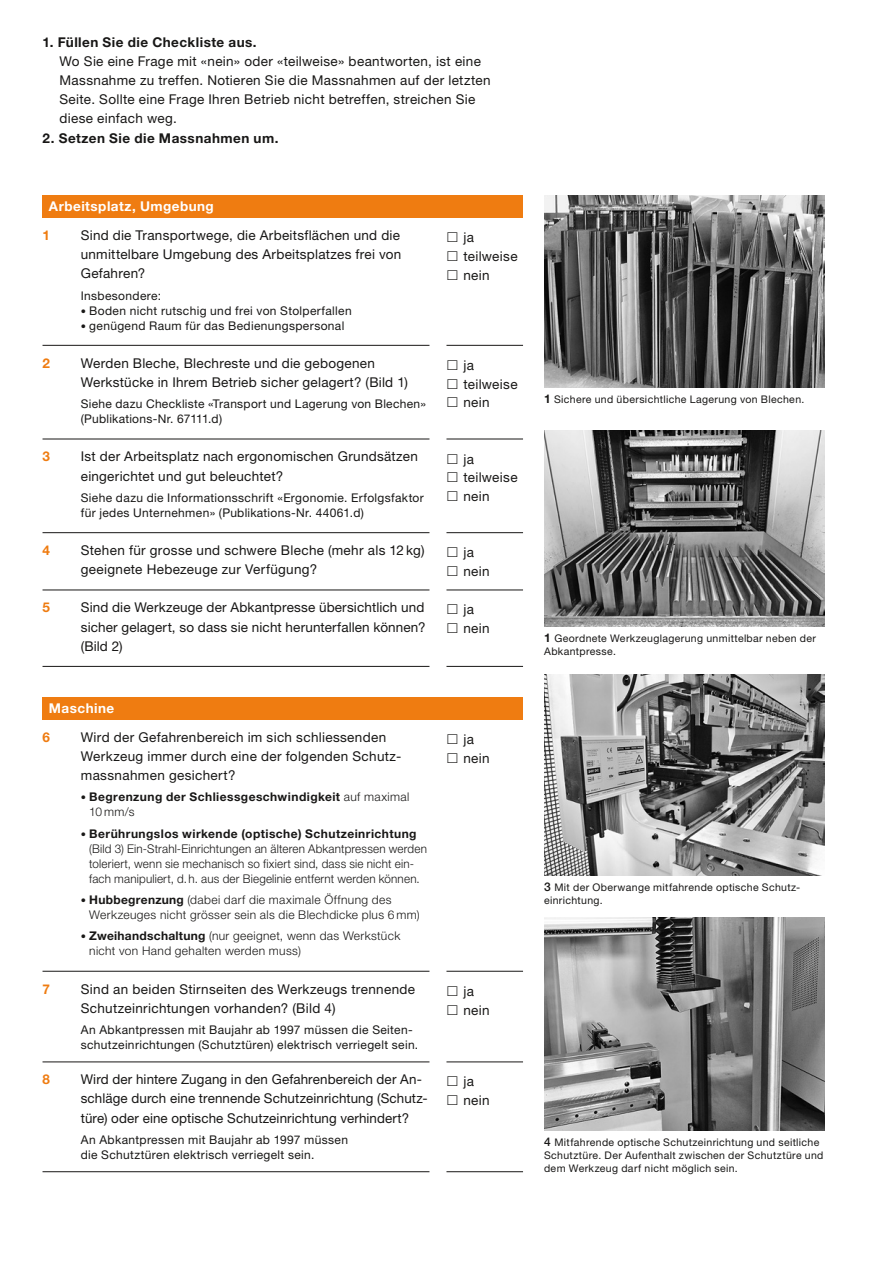
<style>
.page{position:relative;width:893px;height:1263px;background:#fff}
.page>*{position:absolute;margin:0;border:0;box-sizing:border-box;transform-origin:0 0}
.t1{font:13.5px/19.2px "Helvetica Neue LT Std";letter-spacing:.02em;color:#181716}
.t2{font:700 13.5px "Helvetica Neue LT Std";letter-spacing:.035em;color:#181716}
.t3{font:700 13.5px "Helvetica Neue LT Std";letter-spacing:.035em;color:#fff}
.t4{font:700 13.5px "Helvetica Neue LT Std";color:#ef7c11}
.t5{font:12px/15px "Helvetica Neue LT Std";letter-spacing:.03em;color:#181716}
.t6{font:300 12px/15px "Helvetica Neue LT Std";letter-spacing:.02em;color:#181716}
.t7{font:700 12px/15px "Helvetica Neue LT Std";letter-spacing:.04em;color:#181716}
.t8{font:10.5px/12.8px "Helvetica Neue LT Std";letter-spacing:.035em;color:#181716}
.s1{font-weight:300;font-size:10.5px}
.s2{font-weight:300}
.s3{font-size:10.5px}
.s4{font-weight:700}
.s5{font-weight:700;font-size:12px}
.s6{font-family:"Helvetica Neue CE";font-weight:500;font-size:12px}
</style>
<div class="page">
<div style="left:43px;top:195px;width:480px;height:22px;background:#ef7c11"></div>
<hr style="left:446px;top:345px;width:77px;height:1px;background:#181716">
<hr style="left:446px;top:666px;width:77px;height:1px;background:#181716">
<hr style="left:446px;top:532px;width:77px;height:1px;background:#181716">
<hr style="left:446px;top:439px;width:77px;height:1px;background:#181716">
<hr style="left:446px;top:590px;width:77px;height:1px;background:#181716">
<hr style="left:43px;top:345px;width:386px;height:1px;background:#181716">
<hr style="left:43px;top:439px;width:386px;height:1px;background:#181716">
<hr style="left:43px;top:532px;width:386px;height:1px;background:#181716">
<hr style="left:43px;top:590px;width:386px;height:1px;background:#181716">
<hr style="left:43px;top:666px;width:386px;height:1px;background:#181716">
<div style="left:43px;top:697px;width:480px;height:22px;background:#ef7c11"></div>
<hr style="left:43px;top:971px;width:386px;height:1px;background:#181716">
<hr style="left:43px;top:1061px;width:386px;height:1px;background:#181716">
<hr style="left:43px;top:1171px;width:386px;height:1px;background:#181716">
<hr style="left:446px;top:971px;width:77px;height:1px;background:#181716">
<hr style="left:446px;top:1061px;width:77px;height:1px;background:#181716">
<hr style="left:446px;top:1171px;width:77px;height:1px;background:#181716">
<img style="left:544px;top:195px;width:281px;height:192px">
<img style="left:544px;top:674px;width:281px;height:201px">
<img style="left:544px;top:918px;width:281px;height:212px">
<img style="left:544px;top:431px;width:281px;height:195px">
<p class="t2" style="left:43px;top:34px;width:216px">1. Füllen Sie die Checkliste aus.</p>
<p class="t1" style="left:60px;top:51px;width:432px">Wo Sie eine Frage mit «nein» oder «teilweise» beantworten, ist eine Massnahme zu treffen. Notieren Sie die Massnahmen auf der letzten Seite. Sollte eine Frage Ihren Betrieb nicht betreffen, streichen Sie diese einfach weg.</p>
<p class="t2" style="left:43px;top:129px;width:237px">2. Setzen Sie die Massnahmen um.</p>
<p class="t3" style="left:49px;top:198px;width:166px">Arbeitsplatz, Umgebung</p>
<p class="t4" style="left:43px;top:227px;width:9px">1</p>
<p class="t1" style="left:81px;top:225px;width:322px;text-align:justify">Sind die Transportwege, die Arbeitsflächen und die unmittelbare Umgebung des Arbeitsplatzes frei von Gefahren?</p>
<p class="t5" style="left:81px;top:288px;width:82px">Insbesondere:</p>
<p class="t5" style="left:81px;top:303px;width:272px"><span class="s1">•</span> Boden nicht rutschig und frei von Stolperfallen</p>
<p class="t5" style="left:81px;top:318px;width:265px"><span class="s1">•</span> genügend Raum für das Bedienungspersonal</p>
<p class="t4" style="left:43px;top:355px;width:9px">2</p>
<p class="t1" style="left:81px;top:353px;width:329px">Werden Bleche, Blechreste und die gebogenen<br>Werkstücke in Ihrem Betrieb sicher gelagert? (Bild 1)</p>
<p class="t5" style="left:81px;top:396px;width:347px">Siehe dazu Checkliste «Transport und Lagerung von Blechen» (Publikations-Nr. 67111.d)</p>
<p class="t4" style="left:43px;top:448px;width:9px">3</p>
<p class="t1" style="left:81px;top:447px;width:339px">Ist der Arbeitsplatz nach ergonomischen Grundsätzen eingerichtet und gut beleuchtet?</p>
<p class="t5" style="left:81px;top:490px;width:345px">Siehe dazu die Informationsschrift «Ergonomie. Erfolgsfaktor für jedes Unternehmen» (Publikations-Nr. 44061.d)</p>
<p class="t1" style="left:463px;top:228px;width:56px;line-height:18.8px">ja teilweise nein</p>
<p class="t1" style="left:463px;top:355px;width:56px;line-height:18.8px">ja teilweise nein</p>
<p class="t1" style="left:463px;top:449px;width:56px;line-height:18.8px">ja teilweise nein</p>
<p class="t4" style="left:43px;top:542px;width:9px">4</p>
<p class="t1" style="left:81px;top:540px;width:345px">Stehen für grosse und schwere Bleche (mehr als 12 kg) geeignete Hebezeuge zur Verfügung?</p>
<p class="t1" style="left:463px;top:543px;width:28px;line-height:18.8px">ja nein</p>
<p class="t4" style="left:43px;top:599px;width:9px">5</p>
<p class="t1" style="left:81px;top:598px;width:346px;text-align:justify">Sind die Werkzeuge der Abkantpresse übersichtlich und sicher gelagert, so dass sie nicht herunterfallen können? (Bild 2)</p>
<p class="t1" style="left:463px;top:600px;width:28px;line-height:18.8px">ja nein</p>
<p class="t3" style="left:49px;top:700px;width:67px">Maschine</p>
<p class="t4" style="left:43px;top:728px;width:9px">6</p>
<p class="t1" style="left:81px;top:727px;width:322px">Wird der Gefahrenbereich im sich schliessenden<br>Werkzeug immer durch eine der folgenden Schutz&shy;massnahmen gesichert?</p>
<p class="t7" style="left:89px;top:789px;width:321px;text-indent:-9px"><span class="s1">•</span> Begrenzung der Schliessgeschwindigkeit <span class="s2">auf maximal<br>10 mm/s</span></p>
<p class="t6" style="left:89px;top:826px;width:339px;text-indent:-9px"><span class="s3">•</span> <span class="s4">Berührungslos wirkende (optische) Schutzeinrichtung </span>(Bild 3) Ein-Strahl-Einrichtungen an älteren Abkantpressen werden toleriert, wenn sie mechanisch so fixiert sind, dass sie nicht ein&shy;fach manipuliert, d.h. aus der Biegelinie entfernt werden können.</p>
<p class="t6" style="left:89px;top:892px;width:332px;text-indent:-9px"><span class="s3">•</span> <span class="s4">Hubbegrenzung</span> (dabei darf die maximale Öffnung des<br>Werkzeuges nicht grösser sein als die Blechdicke plus 6 mm)</p>
<p class="t6" style="left:89px;top:928px;width:313px;text-indent:-9px"><span class="s3">•</span> <span class="s4">Zweihandschaltung</span> (nur geeignet, wenn das Werkstück nicht von Hand gehalten werden muss)</p>
<p class="t4" style="left:43px;top:980px;width:9px">7</p>
<p class="t1" style="left:81px;top:979px;width:336px">Sind an beiden Stirnseiten des Werkzeugs trennende<br>Schutzeinrichtungen vorhanden? (Bild 4)</p>
<p class="t5" style="left:81px;top:1022px;width:339px">An Abkantpressen mit Baujahr ab 1997 müssen die Seiten&shy;schutzeinrichtungen (Schutztüren) elektrisch verriegelt sein.</p>
<p class="t4" style="left:43px;top:1071px;width:9px">8</p>
<p class="t1" style="left:81px;top:1070px;width:348px">Wird der hintere Zugang in den Gefahrenbereich der An&shy;schläge durch eine trennende Schutzeinrichtung (Schutz&shy;türe) oder eine optische Schutzeinrichtung verhindert?</p>
<p class="t5" style="left:81px;top:1132px;width:269px">An Abkantpressen mit Baujahr ab 1997 müssen die Schutztüren elektrisch verriegelt sein.</p>
<p class="t1" style="left:463px;top:729px;width:28px;line-height:18.8px">ja nein</p>
<p class="t1" style="left:463px;top:981px;width:28px;line-height:18.8px">ja nein</p>
<p class="t1" style="left:463px;top:1072px;width:28px;line-height:18.8px">ja nein</p>
<p class="t8" style="left:544px;top:393px;width:262px"><span class="s5">1</span> Sichere und übersichtliche Lagerung von Blechen.</p>
<p class="t8" style="left:544px;top:632px;width:273px"><span class="s5">1</span> Geordnete Werkzeuglagerung unmittelbar neben der<br>Abkantpresse.</p>
<p class="t8" style="left:544px;top:881px;width:257px"><span class="s6">3</span> Mit der Oberwange mitfahrende optische Schutz&shy;einrichtung.</p>
<p class="t8" style="left:544px;top:1136px;width:281px"><span class="s6">4</span> Mitfahrende optische Schutzeinrichtung und seitliche<br>Schutztüre. Der Aufenthalt zwischen der Schutztüre und dem Werkzeug darf nicht möglich sein.</p>
</div>
